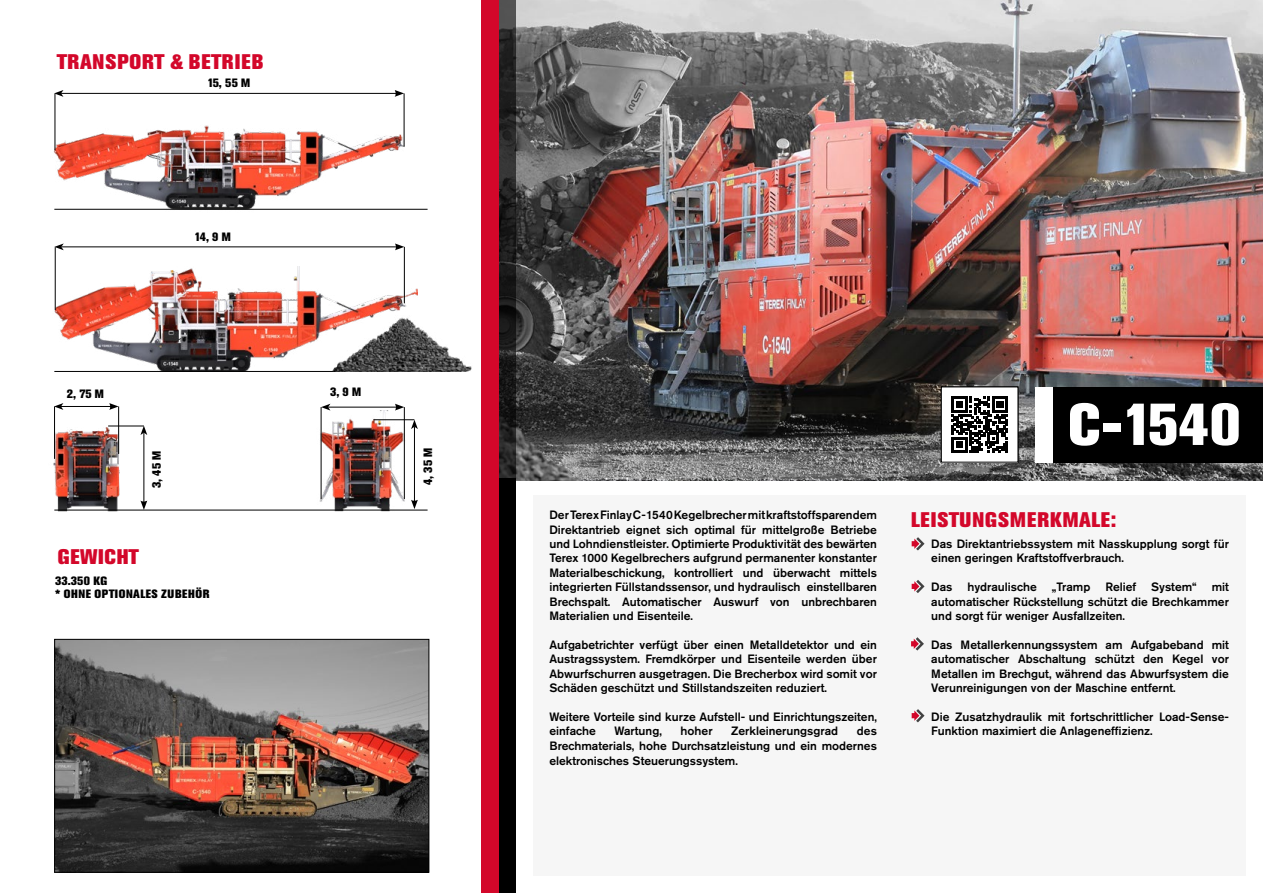
<style>
.page{position:relative;width:1263px;height:893px;background:#fff}
.page>*{position:absolute;margin:0;border:0;box-sizing:border-box;transform-origin:0 0}
.t1{font:800 58.5px "Akzidenz Grotesk Pro";color:#fff}
.t2{font:800 21px "Akzidenz Grotesk Pro";letter-spacing:.04em;color:#d3072a}
.t3{font:500 12px/14.4px "Akzidenz Grotesk Pro";color:#000;text-align:justify}
.t4{font:800 12px "Akzidenz Grotesk Pro";letter-spacing:.03em;color:#000}
.t5{font:800 12px/13.5px "Akzidenz Grotesk Pro";letter-spacing:.05em;color:#000}
</style>
<div class="page">
<div style="left:534px;top:495px;width:712px;height:381px;background:#f6f6f6"></div>
<img style="left:515px;top:0;width:748px;height:480px">
<img style="left:54px;top:266px;width:364px;height:105px">
<img style="left:53px;top:124px;width:352px;height:85px">
<img style="left:312px;top:411px;width:94px;height:99px">
<img style="left:53px;top:427px;width:67px;height:85px">
<svg style="left:498px;top:0;width:17px;height:479px"></svg>
<hr style="left:54px;top:209px;width:374px;height:1px;background:#000">
<hr style="left:54px;top:371px;width:374px;height:1px;background:#000">
<hr style="left:54px;top:510px;width:374px;height:1px;background:#000">
<div style="left:498px;top:479px;width:17px;height:414px;background:#000"></div>
<div style="left:481px;top:0;width:17px;height:893px;background:#d3072a"></div>
<img style="left:56px;top:641px;width:371px;height:229px">
<div style="left:54px;top:639px;width:375px;height:233px;border:1px solid #000"></div>
<hr style="left:54px;top:406px;width:1px;height:53px;background:#000">
<hr style="left:118px;top:406px;width:1px;height:48px;background:#000">
<hr style="left:61px;top:406px;width:51px;height:1px;background:#000">
<svg style="left:54px;top:403px;width:9px;height:7px"></svg>
<svg style="left:109px;top:403px;width:10px;height:7px"></svg>
<hr style="left:108px;top:426px;width:36px;height:1px;background:#000">
<hr style="left:144px;top:433px;width:1px;height:70px;background:#000">
<svg style="left:140px;top:426px;width:7px;height:9px"></svg>
<svg style="left:140px;top:500px;width:7px;height:10px"></svg>
<hr style="left:321px;top:407px;width:1px;height:92px;background:#000">
<hr style="left:404px;top:407px;width:1px;height:92px;background:#000">
<hr style="left:328px;top:407px;width:69px;height:1px;background:#000">
<svg style="left:321px;top:404px;width:9px;height:7px"></svg>
<svg style="left:395px;top:404px;width:9px;height:7px"></svg>
<hr style="left:373px;top:419px;width:41px;height:1px;background:#000">
<hr style="left:414px;top:427px;width:1px;height:75px;background:#000">
<svg style="left:411px;top:420px;width:7px;height:9px"></svg>
<svg style="left:411px;top:500px;width:7px;height:9px"></svg>
<div style="left:941px;top:387px;width:77px;height:75px;background:#fff"></div>
<svg style="left:951px;top:396px;width:57px;height:57px"></svg>
<img style="left:330px;top:316px;width:142px;height:55px">
<hr style="left:61px;top:93px;width:336px;height:1px;background:#000">
<svg style="left:54px;top:90px;width:9px;height:7px"></svg>
<svg style="left:395px;top:90px;width:9px;height:7px"></svg>
<hr style="left:404px;top:93px;width:1px;height:54px;background:#000">
<hr style="left:55px;top:94px;width:1px;height:56px;background:#000">
<hr style="left:61px;top:247px;width:336px;height:1px;background:#000">
<svg style="left:54px;top:243px;width:10px;height:7px"></svg>
<svg style="left:395px;top:243px;width:9px;height:7px"></svg>
<hr style="left:55px;top:247px;width:1px;height:63px;background:#000">
<hr style="left:404px;top:247px;width:1px;height:56px;background:#000">
<div style="left:1037px;top:387px;width:226px;height:75px;background:#000"></div>
<div style="left:1035px;top:387px;width:17px;height:75px;background:#fff"></div>
<svg style="left:912px;top:537px;width:12px;height:13px"></svg>
<svg style="left:912px;top:580px;width:12px;height:13px"></svg>
<svg style="left:911px;top:637px;width:13px;height:13px"></svg>
<svg style="left:912px;top:709px;width:12px;height:13px"></svg>
<h2 class="t2" style="left:57px;top:48px;width:208px">TRANSPORT &amp; BETRIEB</h2>
<p class="t4" style="left:207px;top:75px;width:44px">15, 55 M</p>
<p class="t4" style="left:194px;top:229px;width:38px">14, 9 M</p>
<p class="t4" style="left:67px;top:387px;width:39px">2, 75 M</p>
<p class="t4" style="left:149px;top:488px;width:39px;rotate:-90deg">3, 45 M</p>
<h2 class="t2" style="left:58px;top:543px;width:83px">GEWICHT</h2>
<p class="t5" style="left:55px;top:573px;width:156px">33.350 KG<br>* OHNE OPTIONALES ZUBEHÖR</p>
<p class="t4" style="left:330px;top:384px;width:33px">3, 9 M</p>
<p class="t4" style="left:420px;top:485px;width:39px;rotate:-90deg">4, 35 M</p>
<p class="t3" style="left:549px;top:508px;width:329px">Der Terex Finlay C-1540 Kegelbrecher mit kraftstoffsparendem Direktantrieb eignet sich optimal für mittelgroße Betriebe und Lohndienstleister. Optimierte Produktivität des bewärten Terex 1000 Kegelbrechers aufgrund permanenter konstanter Materialbeschickung, kontrolliert und überwacht mittels integrierten Füllstandssensor, und hydraulisch einstellbaren Brechspalt. Automatischer Auswurf von unbrechbaren Materialien und Eisenteile.</p>
<p class="t3" style="left:549px;top:637px;width:329px">Aufgabetrichter verfügt über einen Metalldetektor und ein Austragssystem. Fremdkörper und Eisenteile werden über Abwurfschurren ausgetragen. Die Brecherbox wird somit vor Schäden geschützt und Stillstandszeiten reduziert.</p>
<p class="t3" style="left:549px;top:709px;width:329px">Weitere Vorteile sind kurze Aufstell- und Einrichtungszeiten, einfache</p>
<p class="t3" style="left:549px;top:723px;width:329px;text-indent:307px">des Brechmaterials, hohe Durchsatzleistung und ein modernes elektronisches Steuerungssystem.</p>
<p class="t3" style="left:615px;top:724px;width:49px">Wartung,</p>
<p class="t3" style="left:681px;top:724px;width:33px">hoher</p>
<p class="t3" style="left:731px;top:724px;width:108px">Zerkleinerungsgrad</p>
<h1 class="t1" style="left:1068px;top:387px;width:174px">C-1540</h1>
<h2 class="t2" style="left:911px;top:507px;width:207px">LEISTUNGSMERKMALE:</h2>
<p class="t3" style="left:931px;top:536px;width:299px">Das Direktantriebssystem mit Nasskupplung sorgt für einen geringen Kraftstoffverbrauch.</p>
<p class="t3" style="left:931px;top:580px;width:299px">Das hydraulische „Tramp Relief System“ mit automatischer Rückstellung schützt die Brechkammer und sorgt für weniger Ausfallzeiten.</p>
<p class="t3" style="left:931px;top:637px;width:299px">Das Metallerkennungssystem am Aufgabeband mit automatischer Abschaltung schützt den Kegel vor Metallen im Brechgut, während das Abwurfsystem die Verunreinigungen von der Maschine entfernt.</p>
<p class="t3" style="left:931px;top:709px;width:299px">Die Zusatzhydraulik mit fortschrittlicher Load-Sense-<br>Funktion maximiert die Anlageneffizienz.</p>
</div>
